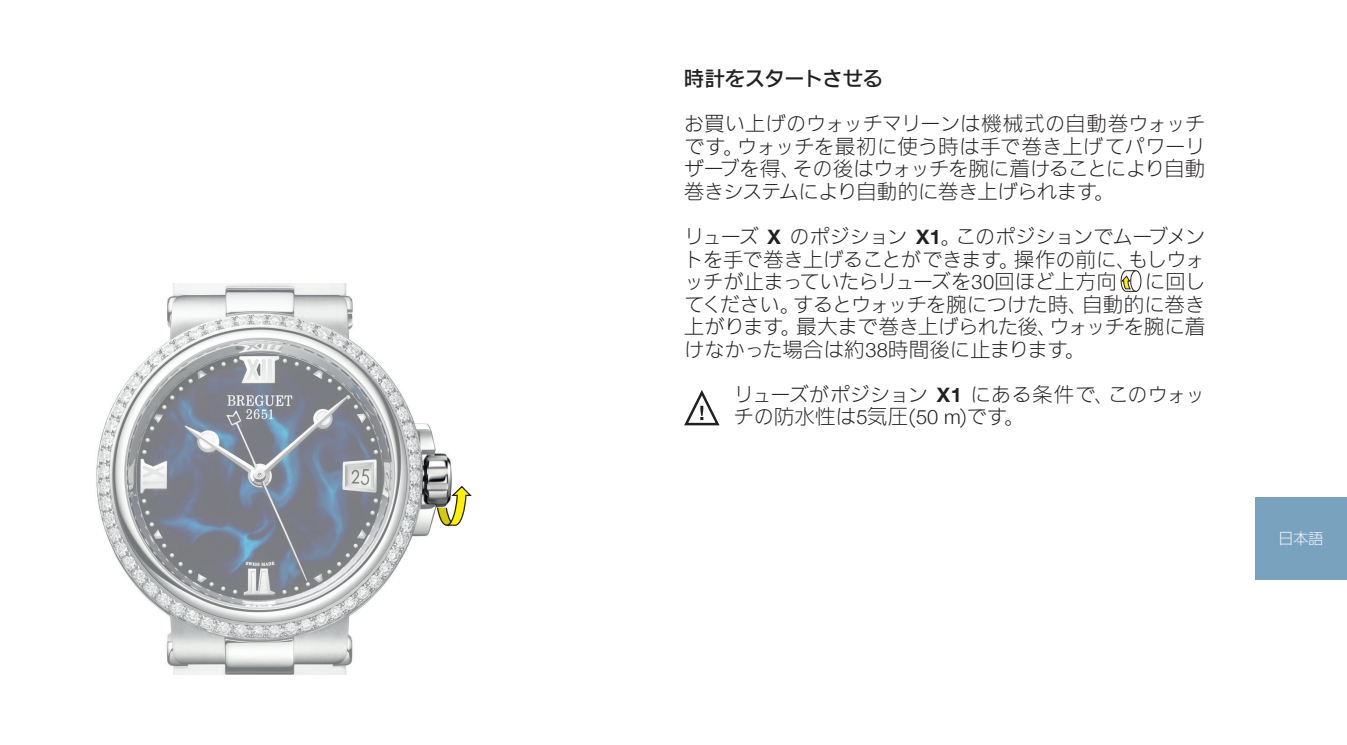
<style>
.page{position:relative;width:1347px;height:745px;background:#fff}
.page>*{position:absolute;margin:0;border:0;box-sizing:border-box;transform-origin:0 0}
.t1{font:300 20px/22.5px "Iwa N Go Pro";color:#231f20;text-align:justify}
.t2{font:500 20px "Iwa N Go Pro";letter-spacing:-.01em;color:#231f20}
.t3{font:300 15px "Iwa N Go Pro";color:#fff}
.s1{font-family:"Helvetica Neue LT Std";font-weight:700}
.s2{font-family:"Helvetica Neue"}
</style>
<div class="page">
<img style="left:96px;top:283px;width:362px;height:390px">
<svg style="left:437px;top:485px;width:35px;height:40px"></svg>
<svg style="left:1120px;top:270px;width:21px;height:22px"></svg>
<svg style="left:684px;top:390px;width:36px;height:36px"></svg>
<div style="left:1254px;top:496px;width:92px;height:83px;background:#79a2bf"></div>
<p class="t2" style="left:684px;top:64px;width:200px">時計をスタートさせる</p>
<p class="t1" style="left:684px;top:111px;width:522px">お買い上げのウォッチマリーンは機械式の自動巻ウォッチです。ウォッチを最初に使う時は手で巻き上げてパワーリザーブを得、その後はウォッチを腕に着けることにより自動巻きシステムにより自動的に巻き上げられます。</p>
<p class="t1" style="left:684px;top:224px;width:522px">リューズ <span class="s1">X</span> のポジション <span class="s1">X1</span>。このポジションでムーブメントを手で巻き上げることができます。操作の前に、もしウォッチが止まっていたらリューズを<span class="s2">30</span>回ほど上方向</p>
<p class="t1" style="left:684px;top:269px;width:522px;text-indent:461px">に回してください。するとウォッチを腕につけた時、自動的に巻き上がります。最大まで巻き上げられた後、ウォッチを腕に着けなかった場合は約<span class="s2">38</span>時間後に止まります。</p>
<p class="t1" style="left:733px;top:381px;width:473px">リューズがポジション <span class="s1">X1</span> にある条件で、このウォッチの防水性は<span class="s2">5</span>気圧(<span class="s2">50 m</span>)です。</p>
<p class="t3" style="left:1278px;top:526px;width:46px">日本語</p>
</div>
